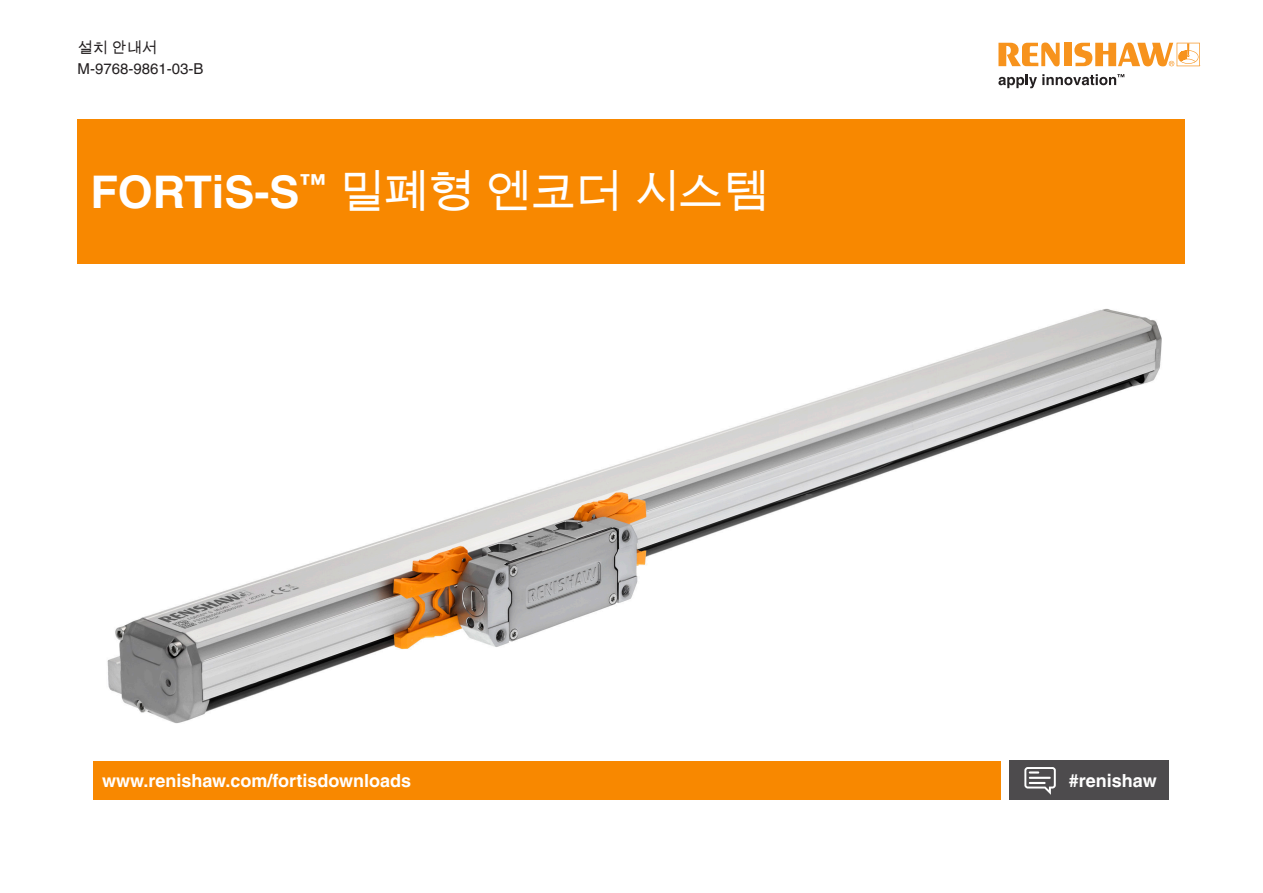
<style>
.page{position:relative;width:1263px;height:893px;background:#fff}
.page>*{position:absolute;margin:0;border:0;box-sizing:border-box;transform-origin:0 0}
.Headline_30pt_bold{font:45px "Arial Unicode MS";color:#fff}
.back_page_URL_white___hashtag{font:700 18px "Helvetica LT Pro";color:#fff}
._10pt_Body_Text{font:15px "Helvetica LT Pro";color:#231f20}
._10pt_Body_Text_Bold{font:15px "Arial Unicode MS";color:#231f20}
.s1{font-family:"Helvetica LT Pro";font-weight:700}
</style>
<div class="page">
<svg style="left:998px;top:43px;width:62px;height:23px"></svg>
<div style="left:1064px;top:43px;width:8px;height:23px;background:#f7931d"></div>
<svg style="left:1074px;top:43px;width:126px;height:23px"></svg>
<svg style="left:998px;top:74px;width:126px;height:14px"></svg>
<img style="left:107px;top:309px;width:1055px;height:415px">
<div style="left:78px;top:119px;width:1107px;height:145px;background:#f88800"></div>
<div style="left:1009px;top:761px;width:160px;height:38px;background:#4d4b4d"></div>
<svg style="left:1024px;top:767px;width:32px;height:28px"></svg>
<div style="left:94px;top:761px;width:907px;height:38px;background:#f88800"></div>
<p class="_10pt_Body_Text_Bold" style="left:78px;top:37px;width:81px">설치 안내서</p>
<p class="_10pt_Body_Text" style="left:78px;top:60px;width:127px">M-9768-9861-03-B</p>
<p class="Headline_30pt_bold" style="left:90px;top:159px;width:679px"><span class="s1">FORTiS-S</span><sup>™</sup> 밀폐형 엔코더 시스템</p>
<p class="back_page_URL_white___hashtag" style="left:102px;top:769px;width:311px">www.renishaw.com/fortisdownloads</p>
<p class="back_page_URL_white___hashtag" style="left:1069px;top:769px;width:89px">#renishaw</p>
</div>
